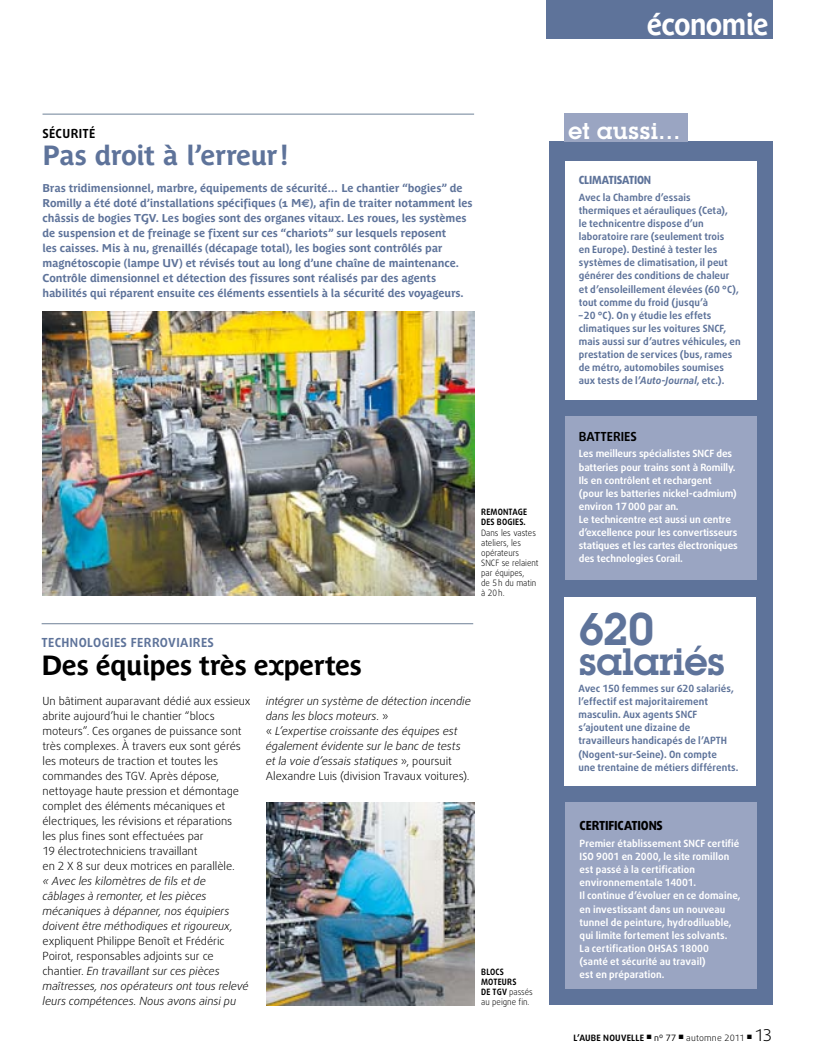
<style>
.page{position:relative;width:815px;height:1063px;background:#fff}
.page>*{position:absolute;margin:0;border:0;box-sizing:border-box;transform-origin:0 0}
.t1{font:600 45px "Lubalin Graph IT Cby BT";color:#5e739a}
.t2{font:600 37.5px "Lubalin Graph IT Cby BT";letter-spacing:-.03em;color:#5e739a}
.t3{font:700 30px "Parisine Plus Std";letter-spacing:-.035em;color:#fff;scale:.95 1}
.t4{font:700 27.5px "Parisine Plus Std";letter-spacing:-.03em;color:#000}
.t5{font:700 27.5px "Parisine Plus Std";letter-spacing:-.03em;color:#5e739a}
.t6{font:600 22.5px "Lubalin Graph IT Cby BT";color:#fff}
.t7{font:300 16.25px "Daxline TF";color:#000}
.t8{font:700 12.5px "Daxline TF";letter-spacing:.03em;color:#5e739a}
.t9{font:700 12.5px "Daxline TF";letter-spacing:.02em;color:#000}
.t10{font:800 12.5px "Daxline SC";letter-spacing:-.01em;color:#000}
.t11{font:700 11.25px/15px "Parisine Plus Std";letter-spacing:-.015em;color:#5e739a}
.t12{font:italic 300 11.25px/15px "Daxline TF";letter-spacing:-.005em;color:#000}
.t13{font:300 11.25px/15px "Daxline TF";letter-spacing:-.005em;color:#000}
.t14{font:800 11.25px "Daxline TF";letter-spacing:-.025em;color:#5e739a}
.t15{font:700 10px/13.1px "Daxline TF";letter-spacing:.005em;color:#5e739a}
.t16{font:700 10px/13.1px "Daxline TF";letter-spacing:-.01em;color:#fff}
.t17{font:300 8.75px/10px "Daxline TF";color:#000;scale:.92 1}
.t18{font:700 8.75px "Daxline TF";letter-spacing:.025em;color:#000}
.t19{font:700 8.75px/10px "Daxline TF";letter-spacing:.025em;color:#000;scale:.92 1}
.s1{font-family:"Euro Sans"}
.s2{font-style:normal}
.s3{font-weight:700}
.s4{font-style:italic}
.s5{font-weight:400}
.s6{font-weight:300}
</style>
<div class="page">
<div style="left:546px;top:0;width:226px;height:39px;background:#5e739a"></div>
<hr style="left:43px;top:114px;width:431px;height:1px;background:#6e8197">
<hr style="left:42px;top:623px;width:431px;height:1px;background:#6e8197">
<div style="left:549px;top:142px;width:223px;height:863px;background:#5e739a"></div>
<div style="left:565px;top:416px;width:191px;height:164px;background:#9aa5c2"></div>
<div style="left:565px;top:113px;width:123px;height:29px;background:#9aa5c2"></div>
<div style="left:565px;top:161px;width:191px;height:239px;background:#fff"></div>
<div style="left:564px;top:597px;width:191px;height:189px;background:#fff"></div>
<img style="left:43px;top:312px;width:431px;height:284px">
<img style="left:266px;top:802px;width:208px;height:203px">
<div style="left:565px;top:803px;width:191px;height:186px;background:#9aa5c2"></div>
<h3 class="t3" style="left:647px;top:7px;width:130px">économie</h3>
<p class="t9" style="left:43px;top:125px;width:54px">SÉCURITÉ</p>
<h3 class="t5" style="left:43px;top:139px;width:247px">Pas droit à l’erreur !</h3>
<p class="t11" style="left:43px;top:181px;width:432px">Bras tridimensionnel, marbre, équipements de sécurité… Le chantier “bogies” de Romilly a été doté d’installations spécifiques (1 M<span class="s1">€</span>), afin de traiter notamment les châssis de bogies TGV. Les bogies sont des organes vitaux. Les roues, les systèmes de suspension et de freinage se fixent sur ces “chariots” sur lesquels reposent<br>les caisses. Mis à nu, grenaillés (décapage total), les bogies sont contrôlés par magnétoscopie (lampe UV) et révisés tout au long d’une chaîne de maintenance.<br>Contrôle dimensionnel et détection des fissures sont réalisés par des agents habilités qui réparent ensuite ces éléments essentiels à la sécurité des voyageurs.</p>
<p class="t19" style="left:481px;top:507px;width:50px">REMONTAGE<br>DES BOGIES.</p>
<p class="t17" style="left:481px;top:528px;width:64px">Dans les vastes ateliers, les opérateurs<br>SNCF se relaient par équipes,<br>de 5h du matin à 20h.</p>
<p class="t8" style="left:42px;top:635px;width:37px">TECHNOLO</p>
<p class="t8" style="left:102px;top:635px;width:114px">GIES FERROVIAIRES</p>
<h3 class="t4" style="left:42px;top:649px;width:322px">Des équipes très expertes</h3>
<p class="t13" style="left:43px;top:693px;width:210px">Un bâtiment auparavant dédié aux essieux abrite aujourd’hui le chantier “blocs moteurs”. Ces organes de puissance sont très complexes. À travers eux sont gérés les moteurs de traction et toutes les commandes des TGV. Après dépose, nettoyage haute pression et démontage complet des éléments mécaniques et électriques, les révisions et réparations<br>les plus fines sont effectuées par<br>19 électrotechniciens travaillant<br>en 2 X 8 sur deux motrices en parallèle.</p>
<p class="t12" style="left:43px;top:873px;width:192px">« Avec les kilomètres de fils et de câblages à remonter, et les pièces mécaniques à dépanner, nos équipiers doivent être méthodiques et rigoureux,</p>
<p class="t12" style="left:43px;top:933px;width:208px"><span class="s2">expliquent Philippe Benoît et Frédéric Poirot, responsables adjoints sur ce chantier.</span> En travaillant sur ces pièces maîtresses, nos opérateurs ont tous relevé leurs compétences. Nous avons ainsi pu</p>
<p class="t12" style="left:266px;top:693px;width:207px">intégrer un système de détection incendie dans les blocs moteurs. <span class="s2">»<br>«</span> L’expertise croissante des équipes est également évidente sur le banc de tests et la voie d’essais statiques <span class="s2">», poursuit Alexandre Luis (division Travaux voitures).</span></p>
<p class="t17" style="left:481px;top:966px;width:58px"><span class="s3">BLOCS<br>MOTEU RS<br>DE TGV</span> passés au peigne fin.</p>
<h3 class="t6" style="left:568px;top:118px;width:114px">et aussi…</h3>
<p class="t14" style="left:579px;top:173px;width:74px">CLIMATISATION</p>
<p class="t15" style="left:579px;top:190px;width:163px">Avec la Chambre d’essais thermiques et aérauliques (Ceta),<br>le technicentre dispose d’un laboratoire rare (seulement trois<br>en Europe). Destiné à tester les systèmes de climatisation, il peut générer des conditions de chaleur et d’ensoleillement élevées (60 °C), tout comme du froid (jusqu’à<br>–20 °C). On y étudie les effets climatiques sur les voitures SNCF, mais aussi sur d’autres véhicules, en prestation de services (bus, rames de métro, automobiles soumises aux tests de l’<span class="s4">Auto-Journal</span>, etc.).</p>
<p class="t9" style="left:579px;top:429px;width:60px">BATTERIES</p>
<p class="t16" style="left:579px;top:447px;width:161px">Les meilleurs spécialistes SNCF des batteries pour trains sont à Romilly.<br>Ils en contrôlent et rechargent (pour les batteries nickel-cadmium) environ 17000 par an.<br>Le technicentre est aussi un centre d’excellence pour les convertisseurs statiques et les cartes électroniques des technologies Corail.</p>
<h1 class="t1" style="left:578px;top:602px;width:77px">620</h1>
<h2 class="t2" style="left:578px;top:639px;width:149px">salariés</h2>
<p class="t15" style="left:578px;top:682px;width:161px">Avec 150 femmes sur 620 salariés, l’effectif est majoritairement masculin. Aux agents SNCF s’ajoutent une dizaine de travailleurs handicapés de l’APTH (Nogent-sur-Seine). On compte<br>une trentaine de métiers différents.</p>
<p class="t10" style="left:580px;top:818px;width:85px">CERTIFICATIONS</p>
<p class="t16" style="left:580px;top:837px;width:162px">Premier établissement SNCF certifié<br>ISO 9001 en 2000, le site romillon est passé à la certification environnementale 14001.<br>Il continue d’évoluer en ce domaine, en investissant dans un nouveau tunnel de peinture, hydrodiluable, qui limite fortement les solvants.<br>La certification OHSAS 18000<br>(santé et sécurité au travail)<br>est en préparation.</p>
<p class="t18" style="left:574px;top:1032px;width:180px">l’aube nouvelle ■ <span class="s5">nº 77</span> ■ <span class="s6">automne 2011</span> ■</p>
<h3 class="t7" style="left:754px;top:1025px;width:19px">13</h3>
</div>
